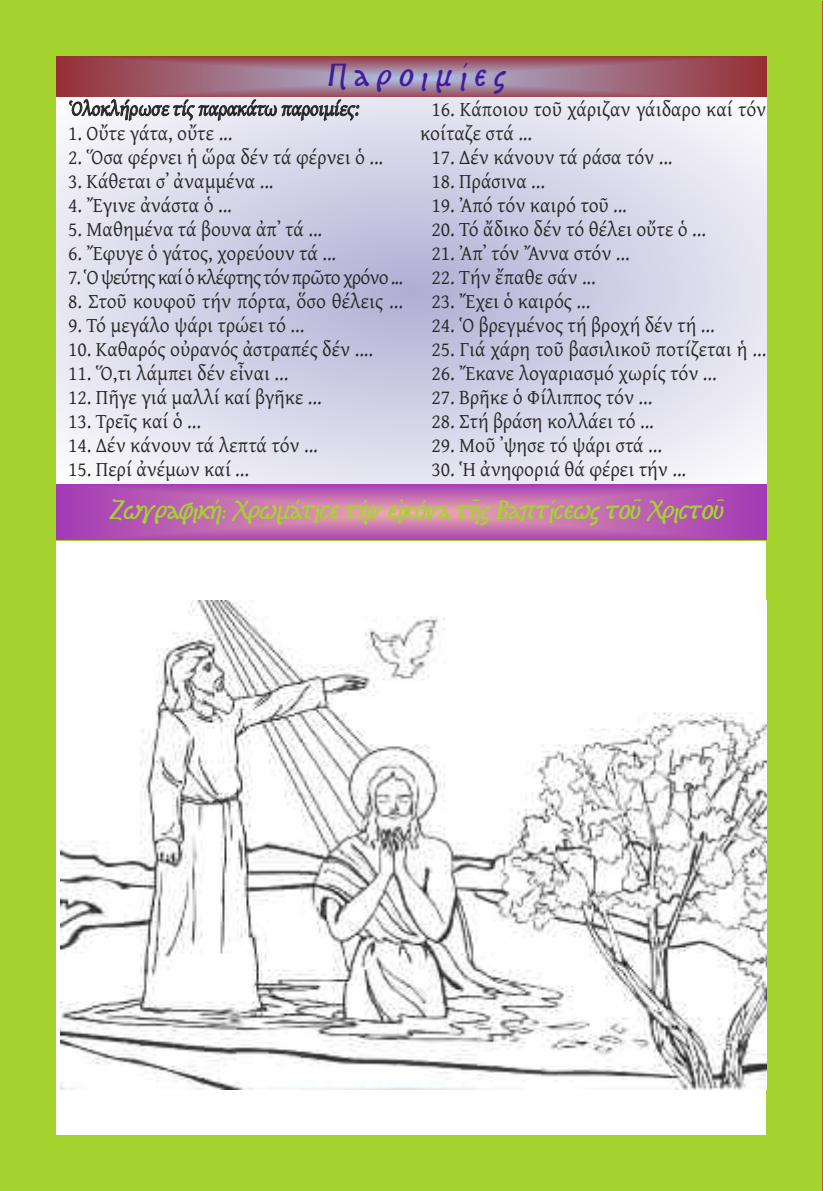
<style>
.page{position:relative;width:823px;height:1191px;background:#fff}
.page>*{position:absolute;margin:0;border:0;box-sizing:border-box;transform-origin:0 0}
.t1{font:italic 700 28px "KS Bouletee";letter-spacing:.3em;color:#401c9b}
.t2{font:italic 700 23.4px "KS Bouletee";color:#a4d32f}
.t3{font:21px/24px "Gentium";color:#272627;scale:.95 1}
.t4{font:21px/24px "Gentium";letter-spacing:-.03em;color:#272627;scale:.95 1}
.t5{font:italic 21px "Gentium";color:#272627;scale:.95 1}
</style>
<div class="page">
<div style="left:1px;top:0;width:821px;height:1190px;background:#a4d32f"></div>
<hr style="left:821px;top:1px;width:1px;height:1189px;background:#da453c">
<svg style="left:57px;top:485px;width:708px;height:55px"></svg>
<svg style="left:57px;top:57px;width:708px;height:40px"></svg>
<svg style="left:57px;top:97px;width:708px;height:386px"></svg>
<div style="left:57px;top:541px;width:708px;height:593px;background:#fff"></div>
<img style="left:60px;top:600px;width:705px;height:489px">
<h1 class="t1" style="left:328px;top:63px;width:178px">Παροιμίες</h1>
<p class="t5" style="left:68px;top:96px;width:307px">Ὁλοκλήρωσε τίς παρακάτω παροιμίες:</p>
<p class="t3" style="left:68px;top:120px;width:174px">1. Οὔτε γάτα, οὔτε ...</p>
<p class="t3" style="left:68px;top:144px;width:333px">2. Ὅσα φέρνει ἡ ὥρα δέν τά φέρνει ὁ ...</p>
<p class="t3" style="left:68px;top:168px;width:217px">3. Κάθεται σ᾽ ἀναμμένα ...</p>
<p class="t3" style="left:68px;top:192px;width:174px">4. Ἔγινε ἀνάστα ὁ ...</p>
<p class="t3" style="left:68px;top:216px;width:269px">5. Μαθημένα τά βουνα ἀπ᾽ τά ...</p>
<p class="t4" style="left:68px;top:240px;width:354px">6. Ἔφυγε ὁ γάτος, χορεύουν τά ...<br>7.Ὁψεύτηςκαίὁκλέφτηςτόνπρῶτοχρόνο...</p>
<p class="t3" style="left:68px;top:288px;width:354px">8. Στοῦ κουφοῦ τήν πόρτα, ὅσο θέλεις ...</p>
<p class="t3" style="left:68px;top:312px;width:250px">9. Τό μεγάλο ψάρι τρώει τό ...</p>
<p class="t3" style="left:68px;top:336px;width:322px">10. Καθαρός οὐρανός ἀστραπές δέν ....</p>
<p class="t3" style="left:68px;top:360px;width:233px">11. Ὅ,τι λάμπει δέν εἶναι ...</p>
<p class="t3" style="left:68px;top:384px;width:268px">12. Πῆγε γιά μαλλί καί βγῆκε ...</p>
<p class="t3" style="left:68px;top:408px;width:141px">13. Τρεῖς καί ὁ ...</p>
<p class="t3" style="left:68px;top:432px;width:264px">14. ∆έν κάνουν τά λεπτά τόν ...</p>
<p class="t3" style="left:68px;top:456px;width:192px">15. Περί ἀνέμων καί ...</p>
<p class="t3" style="left:420px;top:96px;width:366px;text-indent:11px">16. Κάποιου τοῦ χάριζαν γάιδαρο καί τόν κοίταζε στά ...</p>
<p class="t3" style="left:431px;top:144px;width:255px">17. ∆έν κάνουν τά ράσα τόν ...</p>
<p class="t3" style="left:431px;top:168px;width:121px">18. Πράσινα ...</p>
<p class="t3" style="left:431px;top:192px;width:207px">19. Ἀπό τόν καιρό τοῦ ...</p>
<p class="t3" style="left:431px;top:216px;width:290px">20. Τό ἄδικο δέν τό θέλει οὔτε ὁ ...</p>
<p class="t3" style="left:431px;top:240px;width:210px">21. Ἀπ᾽ τόν Ἄννα στόν ...</p>
<p class="t3" style="left:431px;top:264px;width:174px">22. Τήν ἔπαθε σάν ...</p>
<p class="t3" style="left:431px;top:288px;width:169px">23. Ἔχει ὁ καιρός ...</p>
<p class="t3" style="left:431px;top:312px;width:299px">24. Ὁ βρεγμένος τή βροχή δέν τή ...</p>
<p class="t3" style="left:431px;top:336px;width:354px">25. Γιά χάρη τοῦ βασιλικοῦ ποτίζεται ἡ ...</p>
<p class="t3" style="left:431px;top:360px;width:301px">26. Ἔκανε λογαριασμό χωρίς τόν ...</p>
<p class="t3" style="left:431px;top:384px;width:234px">27. Βρῆκε ὁ Φίλιππος τόν ...</p>
<p class="t3" style="left:431px;top:408px;width:235px">28. Στή βράση κολλάει τό ...</p>
<p class="t3" style="left:431px;top:432px;width:244px">29. Μοῦ ᾽ψησε τό ψάρι στά ...</p>
<p class="t3" style="left:431px;top:456px;width:269px">30. Ἡ ἀνηφοριά θά φέρει τήν ...</p>
<p class="t2" style="left:110px;top:499px;width:614px">Ζωγραφική: Χρωμάτισε τήν εἰκόνα τῆς Βαπτίσεως τοῦ Χριστοῦ</p>
</div>
